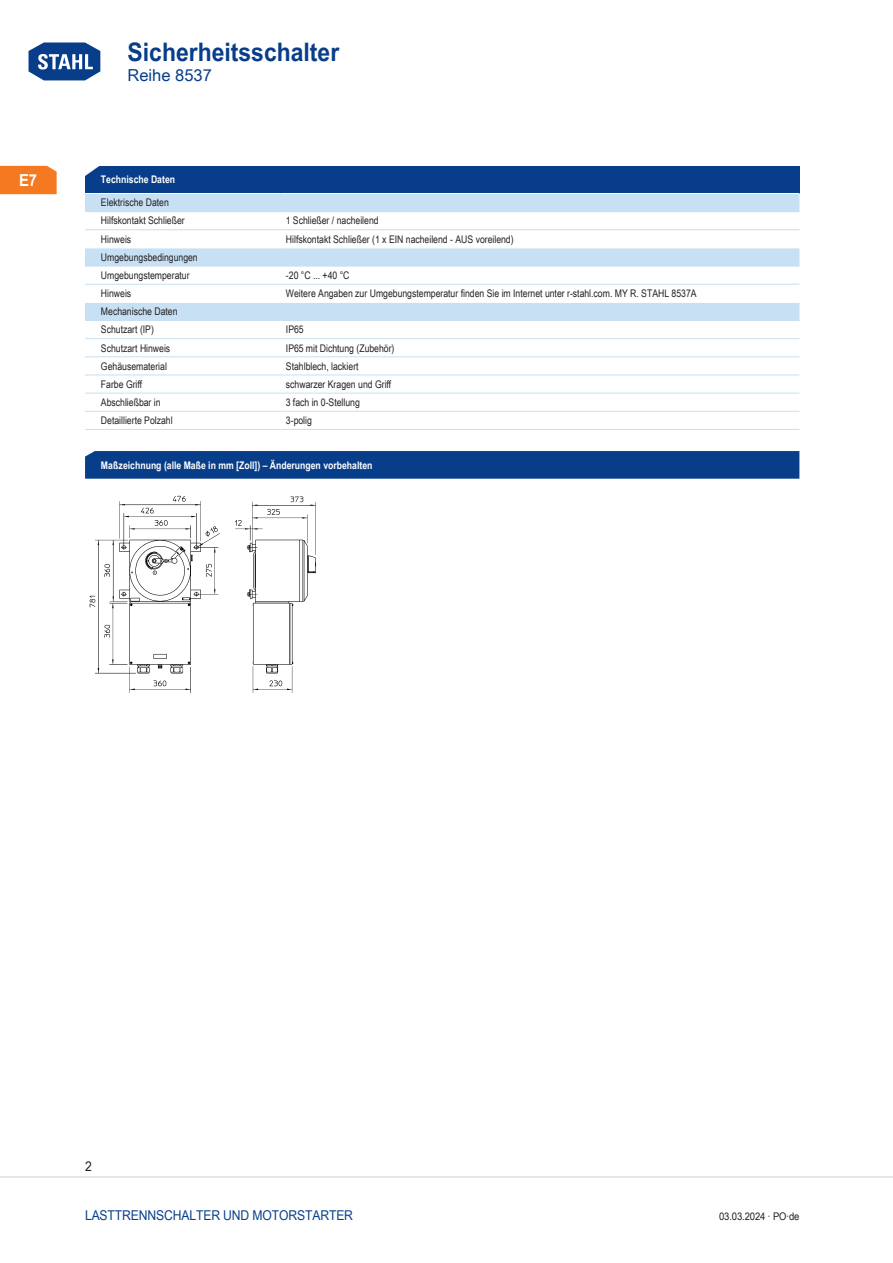
<style>
.page{position:relative;width:893px;height:1263px;background:#fff}
.page>*{position:absolute;margin:0;border:0;box-sizing:border-box;transform-origin:0 0}
.t1{font:700 25.5px "Arial Unicode MS";color:#083e89;scale:.9 1}
.TabHeader1stColumn{font:700 24px "Arial Unicode MS";color:#fff;scale:1.45 1}
.t2{font:16.5px "Arial Unicode MS";color:#083e89}
.t3{font:700 16.5px "Arial Unicode MS";color:#fff;scale:.9 1}
.t4{font:13.5px "Arial Unicode MS";letter-spacing:-.01em;color:#083e89;scale:.9 1}
.t5{font:13.5px "Arial Unicode MS";color:#231f20;scale:.9 1}
.TabBodyLeft{font:10.5px "Arial Unicode MS";color:#231f20;scale:.83 1}
.TabBody1stColumn{font:10.5px "Arial Unicode MS";color:#231f20;scale:.83 1}
.TabHeader1stColumn-2{font:700 10.5px "Arial Unicode MS";color:#fff;scale:.83 1}
.TabBodyLeft-2{font:10.5px "Arial Unicode MS";color:#231f20;scale:.9 1}
.s1{font-weight:400;font-size:31.65px;color:#fff}
</style>
<div class="page">
<svg style="left:28px;top:42px;width:73px;height:39px"></svg>
<hr style="left:0;top:1176px;width:893px;height:2px;background:#e6e7e9">
<div style="left:0;top:166px;width:57px;height:28px;background:#f47921"></div>
<div style="left:85px;top:166px;width:714px;height:27px;background:#083e89"></div>
<svg style="left:85px;top:194px;width:714px;height:126px"></svg>
<hr style="left:85px;top:211px;width:196px;height:1px;background:#c7e0f3">
<hr style="left:281px;top:211px;width:518px;height:1px;background:#c7e0f3">
<hr style="left:85px;top:229px;width:196px;height:1px;background:#c7e0f3">
<hr style="left:281px;top:229px;width:518px;height:1px;background:#c7e0f3">
<hr style="left:85px;top:248px;width:196px;height:1px;background:#fff">
<hr style="left:281px;top:248px;width:518px;height:1px;background:#fff">
<hr style="left:85px;top:266px;width:196px;height:1px;background:#c7e0f3">
<hr style="left:281px;top:266px;width:518px;height:1px;background:#c7e0f3">
<hr style="left:85px;top:284px;width:196px;height:1px;background:#c7e0f3">
<hr style="left:281px;top:284px;width:518px;height:1px;background:#c7e0f3">
<hr style="left:85px;top:302px;width:196px;height:1px;background:#fff">
<hr style="left:281px;top:302px;width:518px;height:1px;background:#fff">
<hr style="left:85px;top:320px;width:196px;height:1px;background:#c7e0f3">
<hr style="left:281px;top:320px;width:518px;height:1px;background:#c7e0f3">
<hr style="left:85px;top:338px;width:196px;height:1px;background:#c7e0f3">
<hr style="left:281px;top:338px;width:518px;height:1px;background:#c7e0f3">
<hr style="left:85px;top:356px;width:196px;height:1px;background:#c7e0f3">
<hr style="left:281px;top:356px;width:518px;height:1px;background:#c7e0f3">
<hr style="left:85px;top:375px;width:196px;height:1px;background:#c7e0f3">
<hr style="left:281px;top:375px;width:518px;height:1px;background:#c7e0f3">
<hr style="left:85px;top:393px;width:196px;height:1px;background:#c7e0f3">
<hr style="left:281px;top:393px;width:518px;height:1px;background:#c7e0f3">
<hr style="left:85px;top:411px;width:196px;height:1px;background:#c7e0f3">
<hr style="left:85px;top:429px;width:196px;height:1px;background:#c7e0f3">
<hr style="left:281px;top:411px;width:518px;height:1px;background:#c7e0f3">
<hr style="left:281px;top:429px;width:518px;height:1px;background:#c7e0f3">
<img style="left:89px;top:495px;width:227px;height:198px">
<svg style="left:85px;top:451px;width:714px;height:28px;background:#0b408a"></svg>
<h1 class="t1" style="left:26px;top:33px;width:349px"><span class="s1">Home</span> Sicherheitsschalter</h1>
<h3 class="t2" style="left:128px;top:63px;width:86px">Reihe 8537</h3>
<h3 class="t3" style="left:19px;top:168px;width:22px">E7</h3>
<p class="TabHeader1stColumn" style="left:82px;top:154px;width:16px">◤</p>
<p class="TabHeader1stColumn-2" style="left:101px;top:172px;width:91px">Technische Daten</p>
<p class="TabBody1stColumn" style="left:101px;top:195px;width:83px">Elektrische Daten</p>
<p class="TabBody1stColumn" style="left:101px;top:213px;width:102px">Hilfskontakt Schließer</p>
<p class="TabBodyLeft" style="left:286px;top:213px;width:113px">1 Schließer / nacheilend</p>
<p class="TabBody1stColumn" style="left:101px;top:231px;width:38px">Hinweis</p>
<p class="TabBodyLeft" style="left:286px;top:231px;width:213px">Hilfskontakt Schließer (1 x EIN nacheilend - AUS</p>
<p class="TabBodyLeft" style="left:476px;top:231px;width:47px">voreilend)</p>
<p class="TabBody1stColumn" style="left:101px;top:249px;width:118px">U mgebungsbedingungen</p>
<p class="TabBody1stColumn" style="left:101px;top:268px;width:108px">Umgebungstemperatur</p>
<p class="TabBodyLeft" style="left:286px;top:268px;width:77px">-20 °C ... +40 °C</p>
<p class="TabBody1stColumn" style="left:101px;top:286px;width:38px">Hinweis</p>
<p class="TabBodyLeft" style="left:286px;top:286px;width:496px">Weitere Angaben zur Umgebungstemperatur finden Sie im Internet unter r-stahl.com. MY R. STAHL 8537A</p>
<p class="TabBody1stColumn" style="left:101px;top:304px;width:94px">Mechanische Daten</p>
<p class="TabBody1stColumn" style="left:101px;top:322px;width:65px">Schutzart (IP)</p>
<p class="TabBodyLeft" style="left:286px;top:322px;width:23px">IP65</p>
<p class="TabBody1stColumn" style="left:101px;top:340px;width:85px">Schutzart Hinweis</p>
<p class="TabBodyLeft" style="left:286px;top:340px;width:132px">IP65 mit Dichtung (Zubehör)</p>
<p class="TabBody1stColumn" style="left:101px;top:358px;width:81px">Gehäusematerial</p>
<p class="TabBodyLeft" style="left:286px;top:358px;width:89px">Stahlblech, lackiert</p>
<p class="TabBody1stColumn" style="left:101px;top:376px;width:52px">Farbe Griff</p>
<p class="TabBodyLeft" style="left:286px;top:376px;width:129px">schwarzer Kragen und Griff</p>
<p class="TabBody1stColumn" style="left:101px;top:395px;width:73px">Abschließbar in</p>
<p class="TabBodyLeft" style="left:286px;top:395px;width:91px">3 fach in 0-Stellung</p>
<p class="TabBody1stColumn" style="left:101px;top:413px;width:88px">Detaillierte Polzahl</p>
<p class="TabBodyLeft" style="left:286px;top:413px;width:33px">3-polig</p>
<p class="TabHeader1stColumn-2" style="left:101px;top:457px;width:329px">Maßzeichnung (alle Maße in mm [Zoll]) – Änderungen vorbehalten</p>
<p class="t5" style="left:85px;top:1157px;width:9px">2</p>
<p class="t4" style="left:85px;top:1205px;width:294px">Lasttrennschalter und Motorstarter</p>
<p class="TabBodyLeft-2" style="left:719px;top:1208px;width:91px">03.03.2024 · PO·de</p>
</div>
